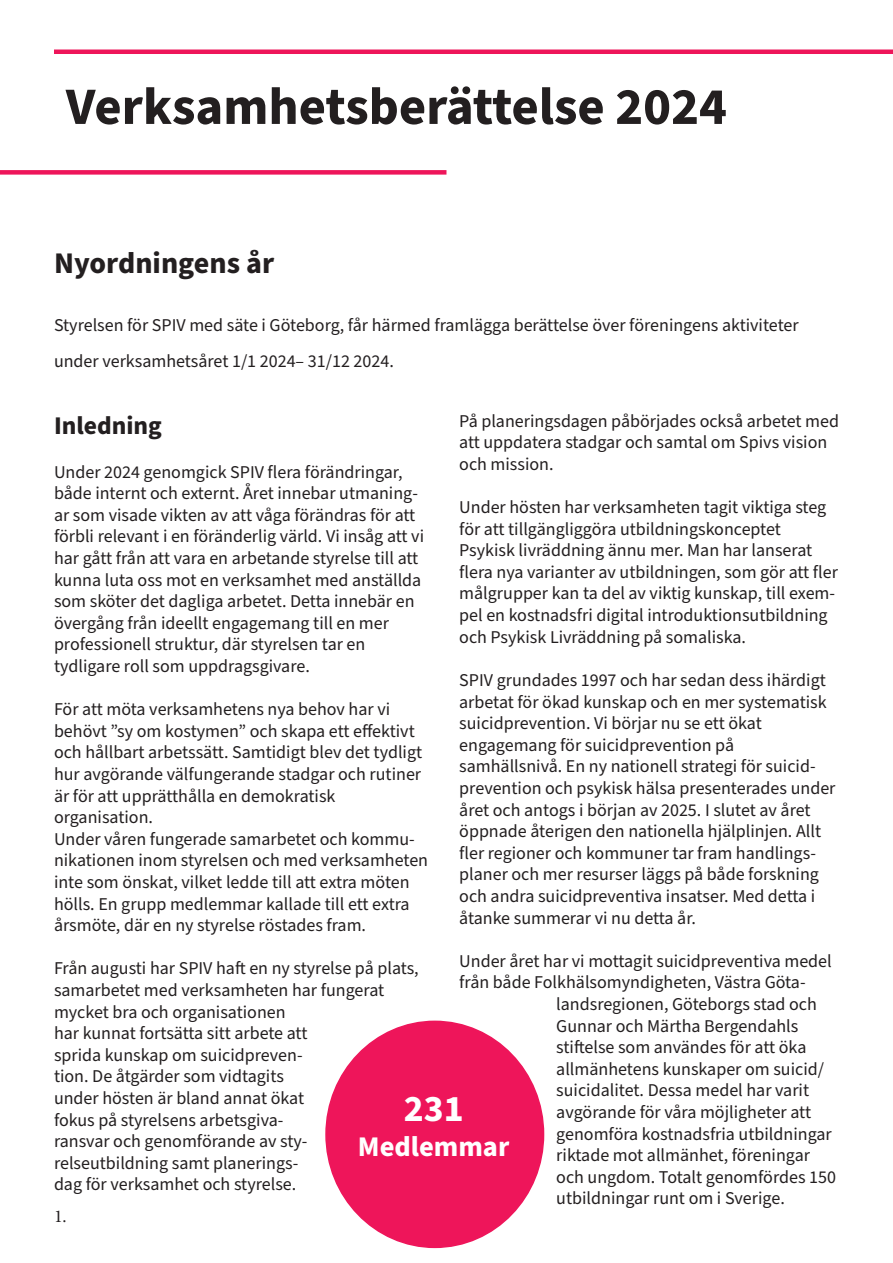
<style>
.page{position:relative;width:893px;height:1263px;background:#fff}
.page>*{position:absolute;margin:0;border:0;box-sizing:border-box;transform-origin:0 0}
.t1{font:700 52.5px "Source Sans Pro";color:#231f20}
.t2{font:700 37.5px "Source Sans Pro";color:#fff}
.t3{font:700 30px "Source Sans Pro";color:#231f20}
.t4{font:700 28.5px "Source Sans Pro";color:#fff}
.t5{font:700 25.5px "Source Sans Pro";color:#231f20}
.t6{font:18px/21.6px "Source Sans Pro";color:#231f20}
.t7{font:18px "Minion Pro";color:#231f20}
</style>
<div class="page">
<hr style="left:54px;top:50px;width:839px;height:4px;background:#ee155a">
<div style="left:0;top:170px;width:446px;height:5px;background:#ee155a"></div>
<div style="left:326px;top:1021px;width:218px;height:226px;background:#ee155a;border-radius:50%"></div>
<h1 class="t1" style="left:66px;top:71px;width:662px">Verksamhetsberättelse 2024</h1>
<h3 class="t3" style="left:54px;top:243px;width:222px">Nyordningens år</h3>
<p class="t6" style="left:54px;top:307px;width:746px;line-height:36px">Styrelsen för SPIV med säte i Göteborg, får härmed framlägga berättelse över föreningens aktiviteter under verksamhetsåret 1/1 2024– 31/12 2024.</p>
<p class="t6" style="left:459px;top:410px;width:381px">På planeringsdagen påbörjades också arbetet med att uppdatera stadgar och samtal om Spivs vision och mission.</p>
<p class="t6" style="left:459px;top:497px;width:380px">Under hösten har verksamheten tagit viktiga steg för att tillgängliggöra utbildningskonceptet Psykisk livräddning ännu mer. Man har lanserat flera nya varianter av utbildningen, som gör att fler målgrupper kan ta del av viktig kunskap, till exem&shy;pel en kostnadsfri digital introduktionsutbildning och Psykisk Livräddning på somaliska.</p>
<p class="t6" style="left:459px;top:670px;width:378px">SPIV grundades 1997 och har sedan dess ihärdigt arbetat för ökad kunskap och en mer systematisk suicidprevention. Vi börjar nu se ett ökat engagemang för suicidprevention på samhällsnivå. En ny nationell strategi för suicid&shy;prevention och psykisk hälsa presenterades under året och antogs i början av 2025. I slutet av året öppnade återigen den nationella hjälplinjen. Allt fler regioner och kommuner tar fram handlings&shy;planer och mer resurser läggs på både forskning och andra suicidpreventiva insatser. Med detta i åtanke summerar vi nu detta år.</p>
<p class="t6" style="left:459px;top:950px;width:374px">Under året har vi mottagit suicidpreventiva medel</p>
<p class="t6" style="left:459px;top:972px;width:348px">från både Folkhälsomyndigheten, Västra Göta-</p>
<p class="t6" style="left:556px;top:994px;width:262px">landsregionen, Göteborgs stad och</p>
<p class="t6" style="left:556px;top:1015px;width:244px">Gunnar och Märtha Bergendahls</p>
<p class="t6" style="left:556px;top:1037px;width:252px">stiftelse som användes för att öka</p>
<p class="t6" style="left:556px;top:1058px;width:269px">allmänhetens kunskaper om suicid/</p>
<p class="t6" style="left:556px;top:1080px;width:254px">suicidalitet. Dessa medel har varit</p>
<p class="t6" style="left:556px;top:1102px;width:256px">avgörande för våra möjligheter att</p>
<p class="t6" style="left:556px;top:1123px;width:277px">genomföra kostnadsfria utbildningar</p>
<p class="t6" style="left:556px;top:1145px;width:255px">riktade mot allmänhet, föreningar</p>
<p class="t6" style="left:556px;top:1166px;width:281px">och ungdom. Totalt genomfördes 150</p>
<p class="t6" style="left:556px;top:1188px;width:230px">utbildningar runt om i Sverige.</p>
<h3 class="t5" style="left:54px;top:408px;width:109px">Inledning</h3>
<p class="t6" style="left:54px;top:461px;width:372px">Under 2024 genomgick SPIV flera förändringar, både internt och externt. Året innebar utmaning&shy;ar som visade vikten av att våga förändras för att förbli relevant i en föränderlig värld. Vi insåg att vi har gått från att vara en arbetande styrelse till att kunna luta oss mot en verksamhet med anställda som sköter det dagliga arbetet. Detta innebär en övergång från ideellt engagemang till en mer professionell struktur, där styrelsen tar en tydligare roll som uppdragsgivare.</p>
<p class="t6" style="left:54px;top:699px;width:376px">För att möta verksamhetens nya behov har vi behövt ”sy om kostymen” och skapa ett effektivt och hållbart arbetssätt. Samtidigt blev det tydligt hur avgörande välfungerande stadgar och rutiner är för att upprätthålla en demokratisk organisation.<br>Under våren fungerade samarbetet och kommu&shy;nikationen inom styrelsen och med verksamheten inte som önskat, vilket ledde till att extra möten hölls. En grupp medlemmar kallade till ett extra årsmöte, där en ny styrelse röstades fram.</p>
<p class="t6" style="left:54px;top:958px;width:366px">Från augusti har SPIV haft en ny styrelse på plats, samarbetet med verksamheten har fungerat mycket bra och organisationen<br>har kunnat fortsätta sitt arbete att<br>sprida kunskap om suicidpreven-<br>tion. De åtgärder som vidtagits<br>under hösten är bland annat ökat<br>fokus på styrelsens arbetsgiva-<br>ransvar och genomförande av sty&shy;relseutbildning samt planerings-<br>dag för verksamhet och styrelse.</p>
<h2 class="t2" style="left:404px;top:1083px;width:61px">231</h2>
<h3 class="t4" style="left:358px;top:1127px;width:153px">Medlemmar</h3>
<p class="t7" style="left:54px;top:1204px;width:14px">1.</p>
</div>
